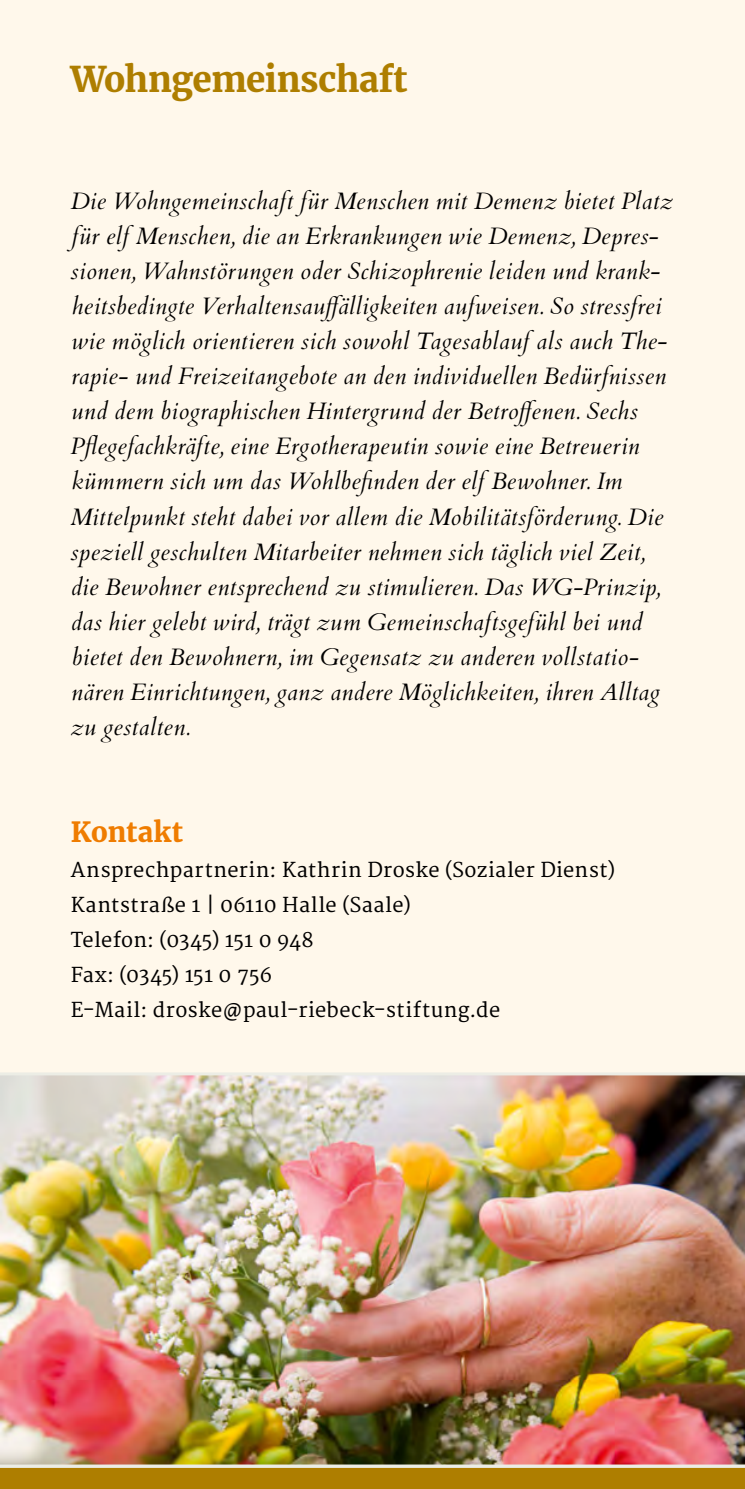
<style>
.page{position:relative;width:745px;height:1489px;background:#fff}
.page>*{position:absolute;margin:0;border:0;box-sizing:border-box;transform-origin:0 0}
.t1{font:700 35px "Merriweather";letter-spacing:-.02em;color:#ae7e00}
.t2{font:700 27.5px "Merriweather";color:#ef7c00}
.t3{font:italic 23.75px/35px "Cardo";letter-spacing:.02em;color:#000}
.t4{font:20px/35px "Merriweather";letter-spacing:.02em;color:#000}
</style>
<div class="page">
<div style="left:0;top:0;width:744px;height:1488px;background:#fff8eb"></div>
<img style="left:0;top:1075px;width:744px;height:389px">
<div style="left:0;top:1467px;width:744px;height:21px;background:#ae7e00"></div>
<hr style="left:0;top:1072px;width:744px;height:3px;background:#ecede5">
<hr style="left:0;top:1464px;width:744px;height:3px;background:#ecede5">
<h1 class="t1" style="left:70px;top:56px;width:338px">Wohngemeinschaft</h1>
<p class="t3" style="left:70px;top:183px;width:603px">Die Wohngemeinschaft für Menschen mit Demenz bietet Platz für elf Menschen, die an Erkrankungen wie Demenz, Depres&shy;sionen, Wahnstörungen oder Schizophrenie leiden und krank&shy;heitsbedingte Verhaltensauffälligkeiten aufweisen. So stressfrei wie möglich orientieren sich sowohl Tagesablauf als auch The&shy;rapie- und Freizeitangebote an den individuellen Bedürfnissen und dem biographischen Hintergrund der Betroffenen. Sechs Pflegefachkräfte, eine Ergotherapeutin sowie eine Betreuerin kümmern sich um das Wohlbefinden der elf Bewohner. Im Mittelpunkt steht dabei vor allem die Mobilitätsförderung. Die speziell geschulten Mitarbeiter nehmen sich täglich viel Zeit, die Bewohner entsprechend zu stimulieren. Das WG-Prinzip, das hier gelebt wird, trägt zum Gemeinschaftsgefühl bei und bietet den Bewohnern, im Gegensatz zu anderen vollstatio&shy;nären Einrichtungen, ganz andere Möglichkeiten, ihren Alltag zu gestalten.</p>
<p class="t2" style="left:71px;top:813px;width:113px">Kontakt</p>
<p class="t4" style="left:71px;top:852px;width:545px">Ansprechpartnerin: Kathrin Droske (Sozialer Dienst)<br>Kantstraße 1 | 06110 Halle (Saale)<br>Telefon: (0345) 151 0 948<br>Fax: (0345) 151 0 756<br>E-Mail: droske@paul-riebeck-stiftung.de</p>
</div>
